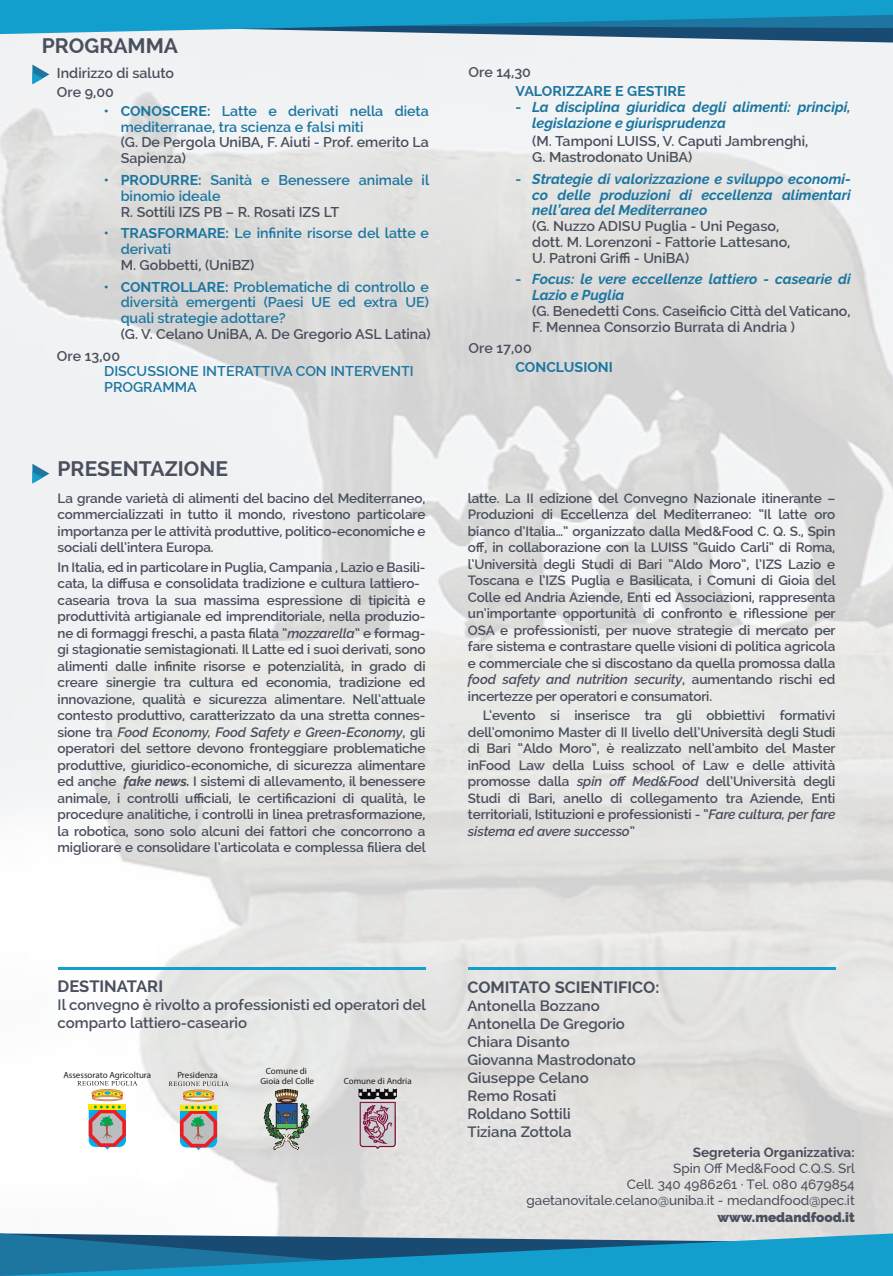
<style>
.page{position:relative;width:893px;height:1276px;background:#fff}
.page>*{position:absolute;margin:0;border:0;box-sizing:border-box;transform-origin:0 0}
.t1{font:700 21px "Raleway";color:#494f5c}
.t2{font:700 16.5px "Raleway";color:#494f5c}
.t3{font:600 15px/18px "Raleway";color:#494f5c}
.t4{font:600 14.25px/15.8px "Raleway";color:#494f5c}
.t5{font:600 14.25px/15.8px "Raleway";color:#1d76a0}
.t6{font:italic 700 14.25px/15.8px "Raleway";color:#1d76a0}
.t7{font:700 14.25px "Raleway";color:#1d76a0}
.t8{font:600 13.5px/16.5px "Raleway";letter-spacing:-.01em;color:#494f5c;text-align:justify}
.t9{font:500 13.5px/16.2px "Raleway";color:#494f5c;text-align:right}
.t10{font:700 13.5px "Raleway";color:#494f5c}
.t11{font:900 13.5px "Raleway";color:#494f5c}
.t12{font:9px/10.8px "Myriad Pro";color:#231f20;text-align:center}
.s1{font-weight:700}
.s2{font-style:italic}
.s3{font-weight:700;font-style:italic}
.s4{font-style:normal}
</style>
<div class="page">
<img style="left:0;top:43px;width:893px;height:1190px">
<svg style="left:0;top:0;width:893px;height:43px"></svg>
<svg style="left:0;top:1233px;width:893px;height:43px;background:#2b8bb2"></svg>
<svg style="left:32px;top:65px;width:17px;height:19px"></svg>
<svg style="left:32px;top:464px;width:17px;height:19px"></svg>
<hr style="left:58px;top:967px;width:367px;height:2px;background:#139fcd">
<hr style="left:468px;top:967px;width:368px;height:2px;background:#139fcd">
<img style="left:342px;top:1086px;width:69px;height:66px">
<svg style="left:263px;top:1088px;width:47px;height:62px;background:#939d99"></svg>
<svg style="left:180px;top:1105px;width:37px;height:45px;background:#ac9984"></svg>
<div style="left:183px;top:1096px;width:31px;height:5px;border:1px solid #cd8c5d;border-radius:50%"></div>
<hr style="left:185px;top:1097px;width:27px;height:3px;background:#fff;border-radius:50%">
<div style="left:185px;top:1097px;width:28px;height:3px;border:1px solid #cd8c5d;border-radius:50%"></div>
<svg style="left:168px;top:1081px;width:61px;height:17px"></svg>
<svg style="left:89px;top:1104px;width:37px;height:46px;background:#ae9b86"></svg>
<div style="left:92px;top:1095px;width:31px;height:6px;border:1px solid #cd8c5d;border-radius:50%"></div>
<div style="left:93px;top:1096px;width:28px;height:4px;border:1px solid #cd8c5d;border-radius:50%"></div>
<svg style="left:77px;top:1081px;width:60px;height:17px"></svg>
<h1 class="t1" style="left:42px;top:34px;width:138px">PROGRAMMA</h1>
<p class="t4" style="left:57px;top:64px;width:119px;line-height:18.8px">Indirizzo di saluto<br>Ore 9,00</p>
<p class="t5" style="left:121px;top:103px;width:310px;text-indent:-17px"><span class="s1">• CONOSCERE:</span> Latte e derivati nella dieta mediterranae, tra scienza e falsi miti</p>
<p class="t4" style="left:121px;top:135px;width:310px">(G. De Pergola UniBA, F. Aiuti - Prof. emerito La<br>Sapienza)</p>
<p class="t5" style="left:121px;top:172px;width:310px;text-indent:-17px"><span class="s1">• PRODURRE:</span> Sanità e Benessere animale il binomio ideale</p>
<p class="t4" style="left:121px;top:204px;width:220px">R. Sottili IZS PB – R. Rosati IZS LT</p>
<p class="t5" style="left:121px;top:225px;width:310px;text-indent:-17px">• <span class="s1">TRASFORMARE:</span> Le infinite risorse del latte e derivati</p>
<p class="t4" style="left:121px;top:257px;width:135px">M. Gobbetti, (UniBZ)</p>
<p class="t5" style="left:121px;top:279px;width:310px;text-align:justify;text-indent:-17px"><span class="s1">• CONTROLLARE:</span> Problematiche di controllo e diversità emergenti (Paesi UE ed extra UE) quali strategie adottare?</p>
<p class="t4" style="left:121px;top:326px;width:311px">(G. V. Celano UniBA, A. De Gregorio ASL Latina)</p>
<p class="t4" style="left:57px;top:348px;width:65px">Ore 13,00</p>
<p class="t5" style="left:104px;top:363px;width:311px">DISCUSSIONE INTERATTIVA CON INTERVENTI<br>PROGRAMMA</p>
<h1 class="t1" style="left:58px;top:456px;width:172px">PRESENTAZIONE</h1>
<p class="t8" style="left:58px;top:490px;width:369px">La grande varietà di alimenti del bacino del Mediterraneo, commercializzati in tutto il mondo, rivestono particolare importanza per le attività produttive, politico-economiche e sociali dell’intera Europa.</p>
<p class="t8" style="left:58px;top:558px;width:370px;text-align:left">In Italia, ed in particolare in Puglia, Campania , Lazio e Basili&shy;cata, la diffusa e consolidata tradizione e cultura lattiero&shy;casearia trova la sua massima espressione di tipicità e produttività artigianale ed imprenditoriale, nella produzio&shy;ne di formaggi freschi, a pasta filata ”<span class="s2">mozzarella</span>” e formag&shy;gi stagionatie semistagionati. Il Latte ed i suoi derivati, sono alimenti dalle infinite risorse e potenzialità, in grado di creare sinergie tra cultura ed economia, tradizione ed innovazione, qualità e sicurezza alimentare. Nell’attuale contesto produttivo, caratterizzato da una stretta connes&shy;sione tra <span class="s2">Food Economy, Food Safety e Green-Economy</span>, gli operatori del settore devono fronteggiare problematiche produttive, giuridico-economiche, di sicurezza alimentare ed anche <span class="s3">fake news.</span> I sistemi di allevamento, il benessere animale, i controlli ufficiali, le certificazioni di qualità, le procedure analitiche, i controlli in linea pretrasformazione, la robotica, sono solo alcuni dei fattori che concorrono a migliorare e consolidare l’articolata e complessa filiera del</p>
<p class="t4" style="left:469px;top:64px;width:64px">Ore 14,30</p>
<p class="t7" style="left:516px;top:83px;width:172px">VALORIZZARE E GESTIRE</p>
<p class="t6" style="left:532px;top:99px;width:320px;text-indent:-17px"><span class="s4">-</span> La disciplina giuridica degli alimenti: princìpi, legislazione e giurisprudenza</p>
<p class="t4" style="left:532px;top:133px;width:278px">(M. Tamponi LUISS, V. Caputi Jambrenghi,<br>G. Mastrodonato UniBA)</p>
<p class="t6" style="left:532px;top:171px;width:320px;text-align:justify;text-indent:-17px"><span class="s4">-</span> Strategie di valorizzazione e sviluppo economi&shy;co delle produzioni di eccellenza alimentari nell’area del Mediterraneo</p>
<p class="t4" style="left:532px;top:218px;width:260px">(G. Nuzzo ADISU Puglia - Uni Pegaso, dott. M. Lorenzoni - Fattorie Lattesano,<br>U. Patroni Griffi - UniBA)</p>
<p class="t6" style="left:532px;top:271px;width:320px;text-indent:-17px"><span class="s4">-</span> Focus: le vere eccellenze lattiero - casearie di<br>Lazio e Puglia</p>
<p class="t4" style="left:532px;top:303px;width:320px">(G. Benedetti Cons. Caseificio Città del Vaticano,<br>F. Mennea Consorzio Burrata di Andria )</p>
<p class="t4" style="left:469px;top:340px;width:65px">Ore 17,00</p>
<p class="t7" style="left:515px;top:359px;width:99px">CONCLUSIONI</p>
<p class="t8" style="left:468px;top:489px;width:369px">latte. La II edizione del Convegno Nazionale itinerante – Produzioni di Eccellenza del Mediterraneo: “Il latte oro bianco d’Italia…” organizzato dalla Med&amp;Food C. Q. S., Spin off, in collaborazione con la LUISS “Guido Carli” di Roma, l’Università degli Studi di Bari “Aldo Moro”, l’IZS Lazio e Toscana e l’IZS Puglia e Basilicata, i Comuni di Gioia del Colle ed Andria Aziende, Enti ed Associazioni, rappresenta un’importante opportunità di confronto e riflessione per OSA e professionisti, per nuove strategie di mercato per fare sistema e contrastare quelle visioni di politica agricola e commerciale che si discostano da quella promossa dalla <span class="s2">food safety and nutrition security</span>, aumentando rischi ed incertezze per operatori e consumatori.</p>
<p class="t8" style="left:468px;top:707px;width:369px;text-indent:15px">L’evento si inserisce tra gli obbiettivi formativi dell’omonimo Master di II livello dell’Università degli Studi di Bari “Aldo Moro”, è realizzato nell’ambito del Master inFood Law della Luiss school of Law e delle attività promosse dalla <span class="s2">spin off Med&amp;Food</span> dell’Università degli Studi di Bari, anello di collegamento tra Aziende, Enti territoriali, Istituzioni e professionisti - “<span class="s2">Fare cultura, per fare sistema ed avere successo</span>”</p>
<p class="t2" style="left:58px;top:977px;width:107px">DESTINATARI</p>
<p class="t3" style="left:58px;top:996px;width:370px">Il convegno è rivolto a professionisti ed operatori del comparto lattiero-caseario</p>
<p class="t12" style="left:63px;top:1069px;width:89px">Assessorato Agricoltura</p>
<p class="t12" style="left:177px;top:1069px;width:42px">Presidenza</p>
<p class="t12" style="left:260px;top:1065px;width:55px">Comune di<br>Gioia del Colle</p>
<p class="t12" style="left:344px;top:1075px;width:70px">Comune di Andria</p>
<p class="t2" style="left:467px;top:978px;width:194px">COMITATO SCIENTIFICO:</p>
<p class="t3" style="left:467px;top:997px;width:170px">Antonella Bozzano<br>Antonella De Gregorio<br>Chiara Disanto<br>Giovanna Mastrodonato<br>Giuseppe Celano<br>Remo Rosati<br>Roldano Sottili<br>Tiziana Zottola</p>
<p class="t10" style="left:693px;top:1144px;width:163px">Segreteria Organizzativa:</p>
<p class="t9" style="left:526px;top:1160px;width:330px">Spin Off Med&amp;Food C.Q.S. Srl<br>Cell. 340 4986261 · Tel. 080 4679854 gaetanovitale.celano@uniba.it - medandfood@pec.it</p>
<p class="t11" style="left:717px;top:1209px;width:139px">www.medandfood.it</p>
</div>
